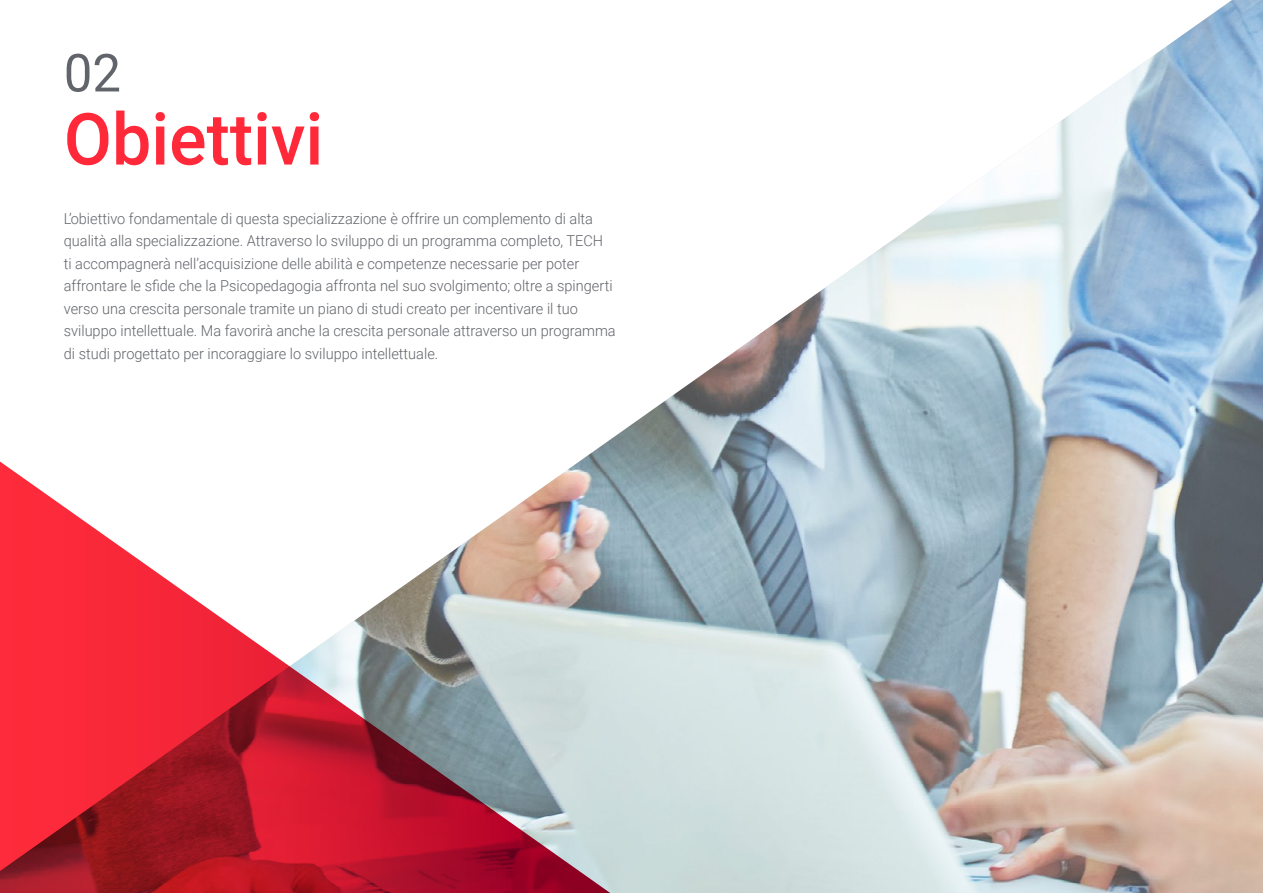
<style>
.page{position:relative;width:1263px;height:893px;background:#fff}
.page>*{position:absolute;margin:0;border:0;box-sizing:border-box;transform-origin:0 0}
.t1{font:500 72px "Roboto";color:#ff293a}
.t2{font:52.5px "Roboto";color:#61646a}
.t3{font:300 15px/22.5px "Roboto";color:#61646a}
</style>
<div class="page">
<img style="left:601px;top:0;width:662px;height:893px">
<svg style="left:0;top:446px;width:640px;height:447px"></svg>
<h2 class="t2" style="left:64px;top:36px;width:59px">02</h2>
<h1 class="t1" style="left:64px;top:89px;width:261px">Obiettivi</h1>
<p class="t3" style="left:64px;top:207px;width:553px">L’obiettivo fondamentale di questa specializzazione è offrire un complemento di alta qualità alla specializzazione. Attraverso lo sviluppo di un programma completo, TECH<br>ti accompagnerà nell’acquisizione delle abilità e competenze necessarie per poter affrontare le sfide che la Psicopedagogia affronta nel suo svolgimento; oltre a spingerti verso una crescita personale tramite un piano di studi creato per incentivare il tuo sviluppo intellettuale. Ma favorirà anche la crescita personale attraverso un programma di studi progettato per incoraggiare lo sviluppo intellettuale.</p>
</div>
